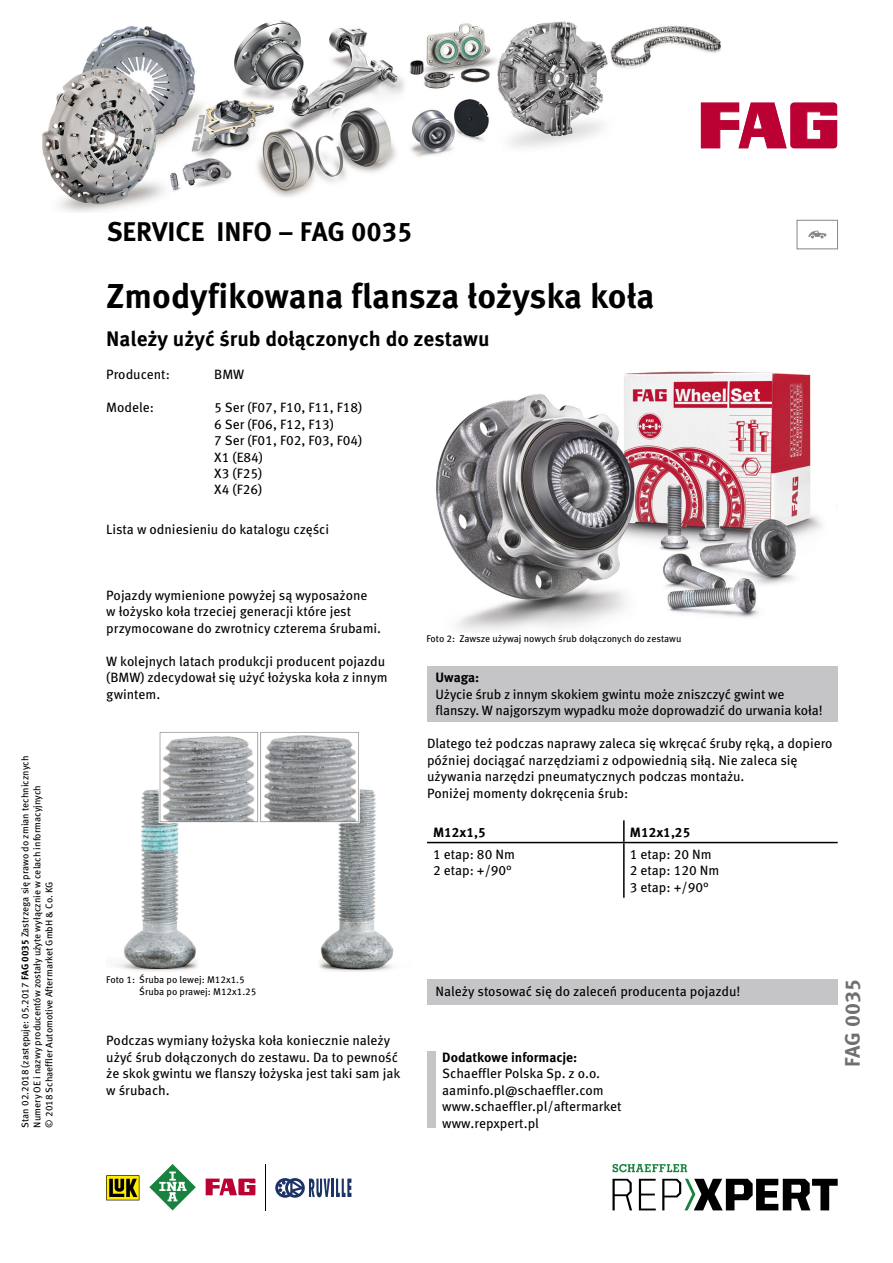
<style>
.page{position:relative;width:893px;height:1263px;background:#fff}
.page>*{position:absolute;margin:0;border:0;box-sizing:border-box;transform-origin:0 0}
.t1{font:700 34.5px "Meta Pro";letter-spacing:-.005em;color:#000}
.t2{font:700 27px "Meta Pro";color:#000}
.t3{font:700 21px "Meta Pro";color:#000}
.t4{font:700 21px "Meta Pro";color:#6f7072}
.t5{font:13.5px/16.5px "Meta Pro";color:#000}
.t6{font:700 13.5px "Meta Pro";color:#000}
.t7{font:9.75px/12.8px "Meta Pro";color:#000}
.s1{font-weight:700}
</style>
<div class="page">
<div style="left:427px;top:666px;width:411px;height:56px;background:#c5c5c7"></div>
<img style="left:436px;top:371px;width:386px;height:260px">
<img style="left:115px;top:732px;width:279px;height:240px">
<hr style="left:623px;top:820px;width:2px;height:22px;background:#000">
<hr style="left:427px;top:842px;width:197px;height:1px;background:#000">
<hr style="left:624px;top:842px;width:214px;height:1px;background:#000">
<hr style="left:623px;top:843px;width:2px;height:55px;background:#000">
<div style="left:427px;top:1051px;width:9px;height:77px;background:#c5c5c7"></div>
<div style="left:427px;top:979px;width:411px;height:25px;background:#c5c5c7"></div>
<div style="left:797px;top:220px;width:41px;height:29px;border:1px solid #868788"></div>
<svg style="left:808px;top:231px;width:18px;height:7px"></svg>
<svg style="left:106px;top:1175px;width:33px;height:25px"></svg>
<svg style="left:149px;top:1164px;width:47px;height:46px"></svg>
<svg style="left:206px;top:1178px;width:49px;height:17px"></svg>
<hr style="left:265px;top:1164px;width:1px;height:46px;background:#000">
<svg style="left:275px;top:1178px;width:76px;height:20px"></svg>
<svg style="left:612px;top:1179px;width:20px;height:31px"></svg>
<svg style="left:639px;top:1179px;width:17px;height:31px"></svg>
<svg style="left:662px;top:1179px;width:176px;height:31px"></svg>
<svg style="left:612px;top:1164px;width:75px;height:8px"></svg>
<img style="left:42px;top:20px;width:796px;height:192px">
<svg style="left:701px;top:102px;width:136px;height:47px"></svg>
<p class="t7" style="left:18px;top:1127px;width:373px;rotate:-90deg">Stan 02.2018 (zastępuje: 05.2017 <span class="s1">FAG 0035</span> Zastrzega się prawo do zmian technicznych</p>
<p class="t7" style="left:31px;top:1127px;width:344px;line-height:12px;rotate:-90deg">Numery OE i nazwy producentów zostały użyte wyłącznie w celach informacyjnych © 2018 Schaeffler Automotive Aftermarket GmbH &amp; Co. KG</p>
<h2 class="t2" style="left:107px;top:210px;width:308px">SERVICE INFO – FAG 0035</h2>
<h1 class="t1" style="left:106px;top:269px;width:550px">Zmodyfikowana flansza łożyska koła</h1>
<h3 class="t3" style="left:106px;top:323px;width:385px">Należy użyć śrub dołączonych do zestawu</h3>
<p class="t5" style="left:106px;top:365px;width:65px">Producent:</p>
<p class="t5" style="left:214px;top:365px;width:32px">BMW</p>
<p class="t5" style="left:106px;top:398px;width:49px">Modele:</p>
<p class="t5" style="left:214px;top:398px;width:150px">5 Ser (F07, F10, F11, F18)<br>6 Ser (F06, F12, F13)<br>7 Ser (F01, F02, F03, F04)<br>X1 (E84)<br>X3 (F25)<br>X4 (F26)</p>
<p class="t5" style="left:106px;top:520px;width:224px">Lista w odniesieniu do katalogu części</p>
<p class="t5" style="left:106px;top:586px;width:276px">Pojazdy wymienione powyżej są wyposażone<br>w łożysko koła trzeciej generacji które jest przymocowane do zwrotnicy czterema śrubami.</p>
<p class="t5" style="left:106px;top:652px;width:283px">W kolejnych latach produkcji producent pojazdu (BMW) zdecydował się użyć łożyska koła z innym gwintem.</p>
<p class="t7" style="left:426px;top:632px;width:256px">Foto 2: Zawsze używaj nowych śrub dołączonych do zestawu</p>
<p class="t6" style="left:436px;top:667px;width:45px">Uwaga:</p>
<p class="t5" style="left:436px;top:685px;width:389px">Użycie śrub z innym skokiem gwintu może zniszczyć gwint we flanszy. W najgorszym wypadku może doprowadzić do urwania koła!</p>
<p class="t5" style="left:427px;top:734px;width:407px">Dlatego też podczas naprawy zaleca się wkręcać śruby ręką, a dopiero później dociągać narzędziami z odpowiednią siłą. Nie zaleca się używania narzędzi pneumatycznych podczas montażu.<br>Poniżej momenty dokręcenia śrub:</p>
<p class="t6" style="left:433px;top:821px;width:54px">M12x1,5</p>
<p class="t6" style="left:630px;top:821px;width:62px">M12x1,25</p>
<p class="t5" style="left:433px;top:845px;width:83px">1 etap: 80 Nm<br>2 etap: +/90°</p>
<p class="t5" style="left:630px;top:845px;width:91px">1 etap: 20 Nm<br>2 etap: 120 Nm<br>3 etap: +/90°</p>
<p class="t7" style="left:139px;top:972px;width:119px;text-indent:-33px">Foto 1: Śruba po lewej: M12x1.5<br>Śruba po prawej: M12x1.25</p>
<p class="t5" style="left:106px;top:1031px;width:296px">Podczas wymiany łożyska koła koniecznie należy użyć śrub dołączonych do zestawu. Da to pewność że skok gwintu we flanszy łożyska jest taki sam jak w śrubach.</p>
<p class="t5" style="left:436px;top:982px;width:306px">Należy stosować się do zaleceń producenta pojazdu!</p>
<p class="t6" style="left:442px;top:1047px;width:137px">Dodatkowe informacje:</p>
<p class="t5" style="left:442px;top:1064px;width:181px">Schaeffler Polska Sp. z o.o. aaminfo.pl@schaeffler.com www.schaeffler.pl/aftermarket</p>
<p class="t5" style="left:442px;top:1114px;width:98px">www.repxpert.pl</p>
<h3 class="t4" style="left:836px;top:1067px;width:89px;rotate:-90deg">FAG 0035</h3>
</div>
